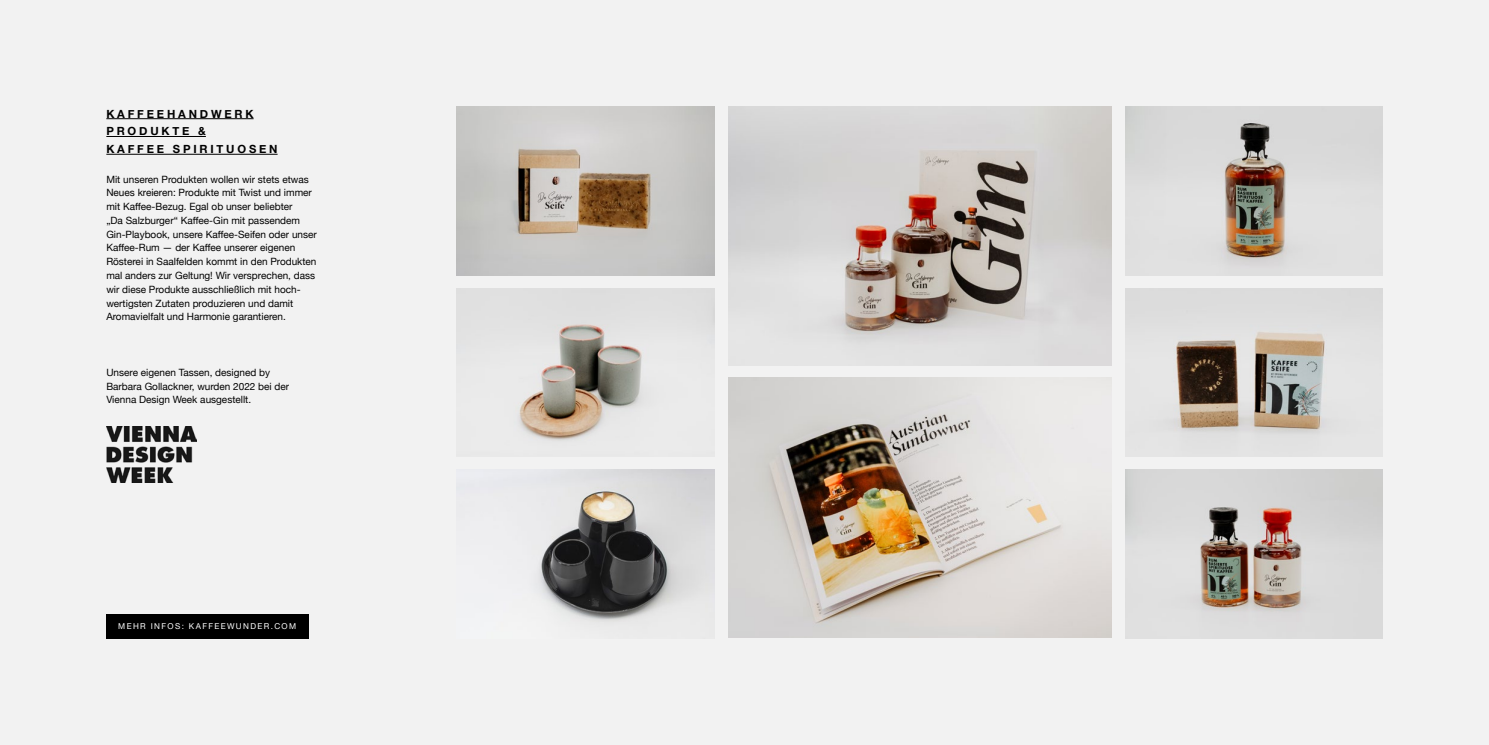
<style>
.page{position:relative;width:1489px;height:745px;background:#fff}
.page>*{position:absolute;margin:0;border:0;box-sizing:border-box;transform-origin:0 0}
.t1{font:700 11.25px/17.8px "Helvetica Neue";letter-spacing:.25em;color:#000}
.t2{font:10px/13.8px "Helvetica Neue";color:#000}
.t3{font:8.12px "Helvetica Neue";letter-spacing:.17em;color:#fff}
</style>
<div class="page">
<div style="left:0;top:0;width:1488px;height:744px;background:#f2f2f2"></div>
<img style="left:456px;top:106px;width:258px;height:169px">
<hr style="left:106px;top:118px;width:147px;height:1px;background:#000">
<hr style="left:106px;top:136px;width:100px;height:1px;background:#000">
<hr style="left:106px;top:154px;width:171px;height:1px;background:#000">
<img style="left:456px;top:469px;width:258px;height:155px">
<img style="left:456px;top:288px;width:258px;height:166px">
<img style="left:728px;top:377px;width:383px;height:260px">
<div style="left:106px;top:613px;width:202px;height:25px;background:#000"></div>
<img style="left:106px;top:426px;width:91px;height:55px">
<img style="left:728px;top:106px;width:383px;height:259px">
<img style="left:1125px;top:288px;width:257px;height:168px">
<img style="left:1125px;top:469px;width:257px;height:169px">
<img style="left:1125px;top:106px;width:257px;height:169px">
<p class="t1" style="left:106px;top:105px;width:173px">KAFFEEHANDWERK<br>PRODUKTE &amp;<br>KAFFEE SPIRITUOSEN</p>
<p class="t2" style="left:106px;top:173px;width:212px">Mit unseren Produkten wollen wir stets etwas Neues kreieren: Produkte mit Twist und immer mit Kaffee-Bezug. Egal ob unser beliebter<br>„Da Salzburger“ Kaffee-Gin mit passendem Gin-Playbook, unsere Kaffee-Seifen oder unser Kaffee-Rum — der Kaffee unserer eigenen Rösterei in Saalfelden kommt in den Produkten mal anders zur Geltung! Wir versprechen, dass wir diese Produkte ausschließlich mit hoch&shy;wertigsten Zutaten produzieren und damit Aromavielfalt und Harmonie garantieren.</p>
<p class="t2" style="left:106px;top:365px;width:184px">Unsere eigenen Tassen, designed by<br>Barbara Gollackner, wurden 2022 bei der<br>Vienna Design Week ausgestellt.</p>
<p class="t3" style="left:118px;top:619px;width:179px">MEHR INFOS: KAFFEEWUNDER.COM</p>
</div>
